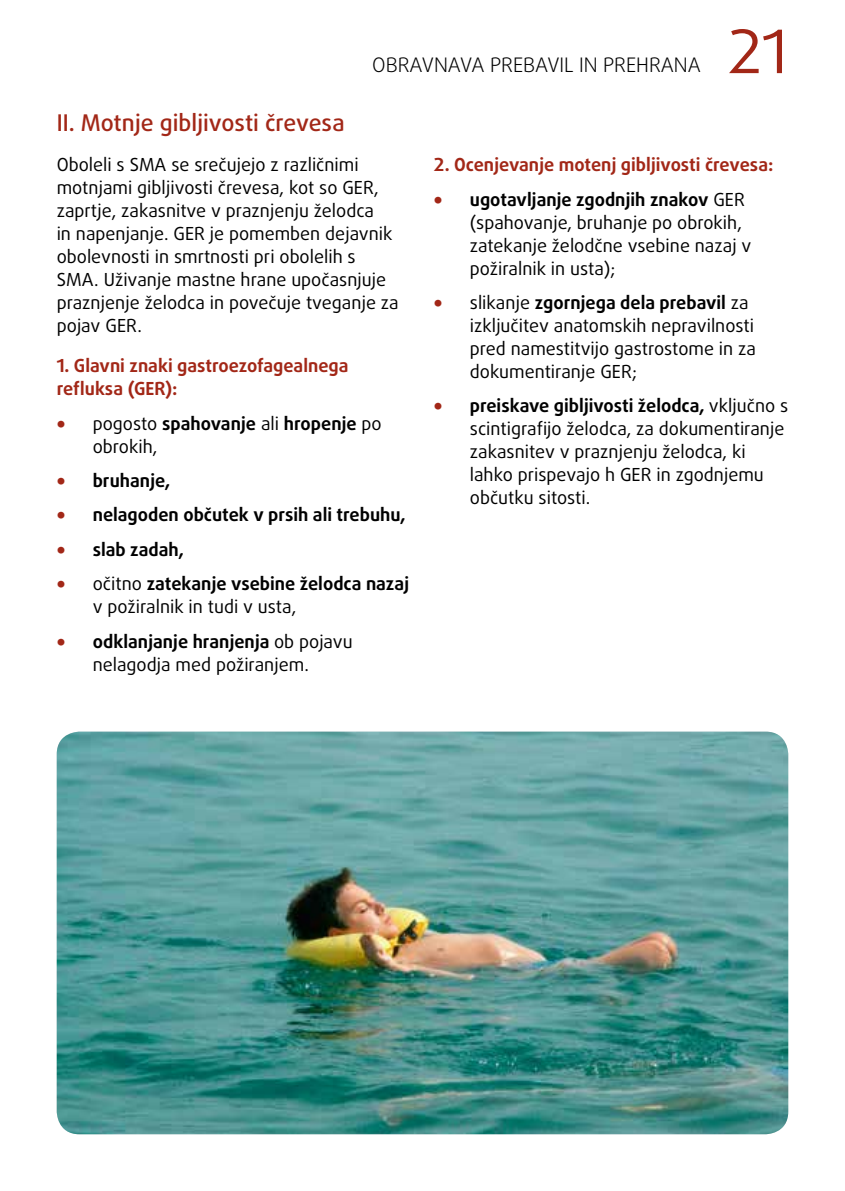
<style>
.page{position:relative;width:845px;height:1191px;background:#fff}
.page>*{position:absolute;margin:0;border:0;box-sizing:border-box;transform-origin:0 0}
.t1{font:60px "Daxline Pro";color:#a22717}
.t2{font:500 23px "Daxline Pro";color:#a22717}
.t3{font:300 20px "Daxline Pro";color:#000}
.t4{font:18px/23px "Daxline Pro";color:#000}
.t5{font:700 18px/23px "Daxline Pro";color:#a22717}
.t6{font:700 18px "Daxline Pro";color:#000}
.s1{font-weight:900;color:#a22717}
.s2{font-weight:700}
</style>
<div class="page">
<img style="left:57px;top:731px;width:731px;height:403px">
<p class="t3" style="left:372px;top:52px;width:330px">OBRAVNAVA PREBAVIL IN PREHRANA</p>
<h1 class="t1" style="left:728px;top:12px;width:62px">21</h1>
<p class="t2" style="left:57px;top:108px;width:289px">II. Motnje gibljivosti črevesa</p>
<p class="t4" style="left:57px;top:153px;width:343px">Oboleli s SMA se srečujejo z različnimi motnjami gibljivosti črevesa, kot so GER, zaprtje, zakasnitve v praznjenju želodca<br>in napenjanje. GER je pomemben dejavnik obolevnosti in smrtnosti pri obolelih s SMA. Uživanje mastne hrane upočasnjuje praznjenje želodca in povečuje tveganje za pojav GER.</p>
<p class="t5" style="left:57px;top:355px;width:293px">1. Glavni znaki gastroezofagealnega refluksa (GER):</p>
<p class="t4" style="left:93px;top:412px;width:290px;text-indent:-36px"><span class="s1">•</span> pogosto <span class="s2">spahovanje</span> ali <span class="s2">hropenje</span> po obrokih,</p>
<p class="t6" style="left:57px;top:469px;width:115px"><span class="s1">•</span> bruhanje,</p>
<p class="t6" style="left:57px;top:503px;width:350px"><span class="s1">•</span> nelagoden občutek v prsih ali trebuhu,</p>
<p class="t6" style="left:57px;top:537px;width:128px"><span class="s1">•</span> slab zadah,</p>
<p class="t4" style="left:93px;top:572px;width:318px;text-indent:-36px"><span class="s1">•</span> očitno <span class="s2">zatekanje vsebine želodca nazaj </span>v požiralnik in tudi v usta,</p>
<p class="t4" style="left:57px;top:630px;width:297px;text-align:center"><span class="s1">•</span> <span class="s2">odklanjanje hranjenja</span> ob pojavu nelagodja med požiranjem.</p>
<p class="t5" style="left:434px;top:153px;width:341px">2. Ocenjevanje motenj gibljivosti črevesa:</p>
<p class="t4" style="left:470px;top:188px;width:283px;text-indent:-36px"><span class="s1">•</span> <span class="s2">ugotavljanje zgodnjih znakov</span> GER (spahovanje, bruhanje po obrokih, zatekanje želodčne vsebine nazaj v požiralnik in usta);</p>
<p class="t4" style="left:470px;top:291px;width:288px;text-indent:-36px"><span class="s1">•</span> slikanje <span class="s2">zgornjega dela prebavil</span> za izključitev anatomskih nepravilnosti pred namestitvijo gastrostome in za dokumentiranje GER;</p>
<p class="t4" style="left:470px;top:394px;width:320px;text-indent:-36px"><span class="s1">•</span> <span class="s2">preiskave gibljivosti želodca,</span> vključno s scintigrafijo želodca, za dokumentiranje zakasnitev v praznjenju želodca, ki lahko prispevajo h GER in zgodnjemu občutku sitosti.</p>
</div>
